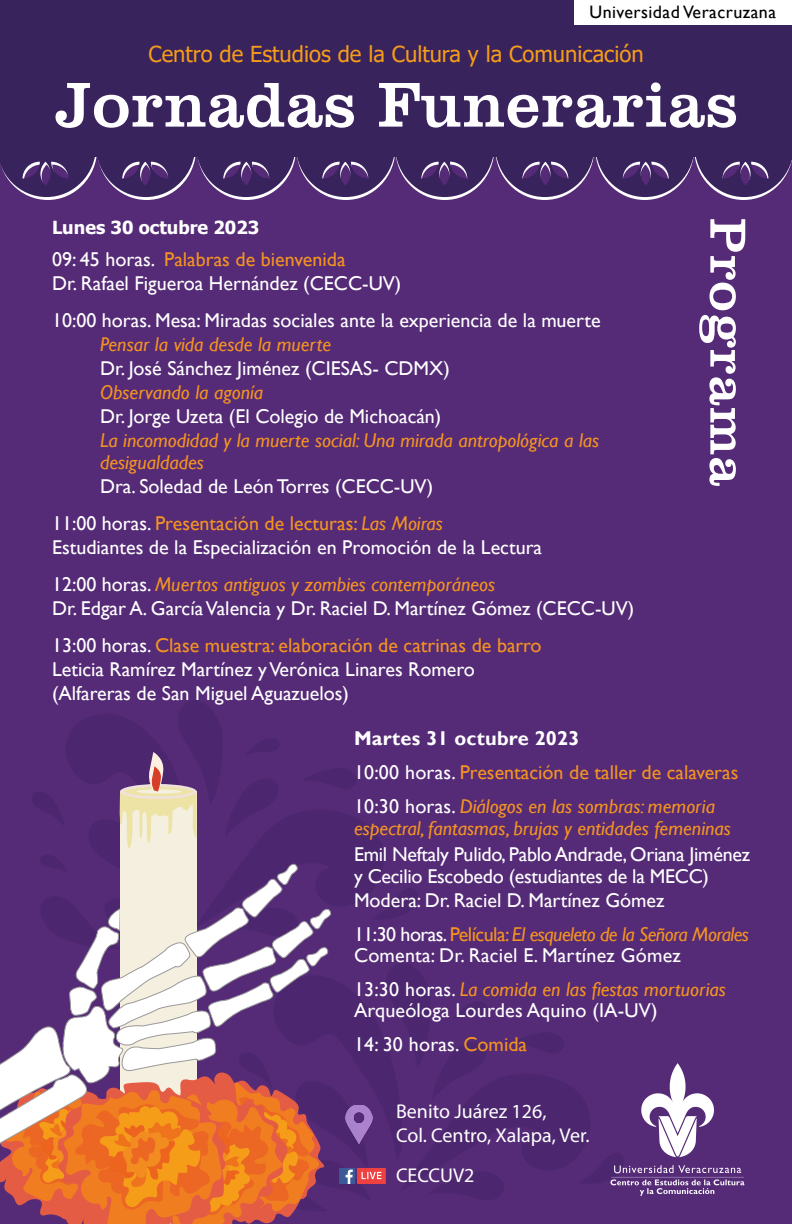
<style>
.page{position:relative;width:792px;height:1224px;background:#fff}
.page>*{position:absolute;margin:0;border:0;box-sizing:border-box;transform-origin:0 0}
.t1{font:65px "Clarendon BT";letter-spacing:.01em;color:#fff}
.t2{font:52px "Clarendon BT";letter-spacing:.025em;color:#fff}
.t3{font:22px "Tahoma";color:#f59c19}
.t4{font:20px/37px "Gill Sans";color:#fff}
.t5{font:italic 20px/22px "Gill Sans";color:#f39322}
.t6{font:20px/34px "Gill Sans";color:#f39322}
.t7{font:20px/24px "Myriad Pro";color:#fff}
.t8{font:18px "Gill Sans";letter-spacing:.025em;color:#000}
.t9{font:700 18px "Tahoma";color:#fff}
.s1{color:#f39322}
.s2{font-style:italic;color:#f39322}
.s3{font-weight:700;color:#fff}
.s4{color:#fff}
.s5{font-style:italic}
</style>
<div class="page">
<div style="left:0;top:6px;width:792px;height:1218px;background:#552a77"></div>
<svg style="left:31px;top:197px;width:729px;height:3px"></svg>
<svg style="left:0;top:157px;width:792px;height:40px;fill:#39235d"></svg>
<div style="left:0;top:0;width:792px;height:157px;background:#39235d"></div>
<svg style="left:0;top:752px;width:386px;height:472px"></svg>
<img style="left:610px;top:1063px;width:135px;height:133px">
<div style="left:574px;top:1px;width:217px;height:24px;background:#fff"></div>
<p class="t8" style="left:589px;top:2px;width:188px">Universidad Veracruzana</p>
<p class="t3" style="left:148px;top:40px;width:497px">Centro de Estudios de la Cultura y la Comunicación</p>
<h1 class="t1" style="left:54px;top:64px;width:686px">Jornadas Funerarias</h1>
<h2 class="t2" style="left:760px;top:218px;width:270px;rotate:90deg">Programa</h2>
<p class="t9" style="left:52px;top:215px;width:209px">Lunes 30 octubre 2023</p>
<p class="t4" style="left:52px;top:247px;width:351px;line-height:24px">09: 45 horas. <span class="s1">Palabras de bienvenida<br></span>Dr. Rafael Figueroa Hernández (CECC-UV)</p>
<p class="t4" style="left:52px;top:302px;width:550px">10:00 horas. Mesa: Miradas sociales ante la experiencia de la muerte</p>
<p class="t5" style="left:100px;top:333px;width:233px">Pensar la vida desde la muerte</p>
<p class="t4" style="left:100px;top:350px;width:351px">Dr. José Sánchez Jiménez (CIESAS- CDMX)</p>
<p class="t5" style="left:100px;top:381px;width:165px">Observando la agonía</p>
<p class="t4" style="left:100px;top:398px;width:343px">Dr. Jorge Uzeta (El Colegio de Michoacán)</p>
<p class="t5" style="left:100px;top:429px;width:501px">La incomodidad y la muerte social: Una mirada antropológica a las desigualdades</p>
<p class="t4" style="left:52px;top:468px;width:393px;text-indent:48px">Dra. Soledad de León Torres (CECC-UV)<br>11:00 horas. <span class="s1">Presentación de lecturas:</span> <span class="s2">Las Moiras</span></p>
<p class="t4" style="left:52px;top:529px;width:492px">Estudiantes de la Especialización en Promoción de la Lectura<br>12:00 horas. <span class="s2">Muertos antiguos y zombies contemporáneos</span></p>
<p class="t4" style="left:52px;top:590px;width:584px">Dr. Edgar A. García Valencia y Dr. Raciel D. Martínez Gómez (CECC-UV)<br>13:00 horas. <span class="s1">Clase muestra: elaboración de catrinas de barro</span></p>
<p class="t4" style="left:52px;top:657px;width:424px;line-height:24px">Leticia Ramírez Martínez y Verónica Linares Romero (Alfareras de San Miguel Aguazuelos)</p>
<p class="t6" style="left:354px;top:722px;width:386px"><span class="s3">Martes 31 octubre 2023<br></span><span class="s4">10:00 horas.</span> Presentación de taller de calaveras<br><span class="s4">10:30 horas.</span> <span class="s5">Diálogos en las sombras: memoria</span></p>
<p class="t5" style="left:354px;top:818px;width:378px">espectral, fantasmas, brujas y entidades femeninas</p>
<p class="t4" style="left:354px;top:844px;width:398px;line-height:22px">Emil Neftaly Pulido, Pablo Andrade, Oriana Jiménez y Cecilio Escobedo (estudiantes de la MECC)</p>
<p class="t4" style="left:354px;top:884px;width:396px;line-height:34px">Modera: Dr. Raciel D. Martínez Gómez<br>11:30 horas. <span class="s1">Película:</span> <span class="s2">El esqueleto de la Señora Morales</span></p>
<p class="t4" style="left:354px;top:939px;width:373px;line-height:34px">Comenta: Dr. Raciel E. Martínez Gómez<br>13:30 horas. <span class="s2">La comida en las fiestas mortuorias</span></p>
<p class="t4" style="left:354px;top:994px;width:305px;line-height:34px">Arqueóloga Lourdes Aquino (IA-UV)<br>14: 30 horas. <span class="s1">Comida</span></p>
<p class="t7" style="left:396px;top:1099px;width:195px">Benito Juárez 126,<br>Col. Centro, Xalapa, Ver.</p>
<p class="t7" style="left:396px;top:1163px;width:80px">CECCUV2</p>
</div>
